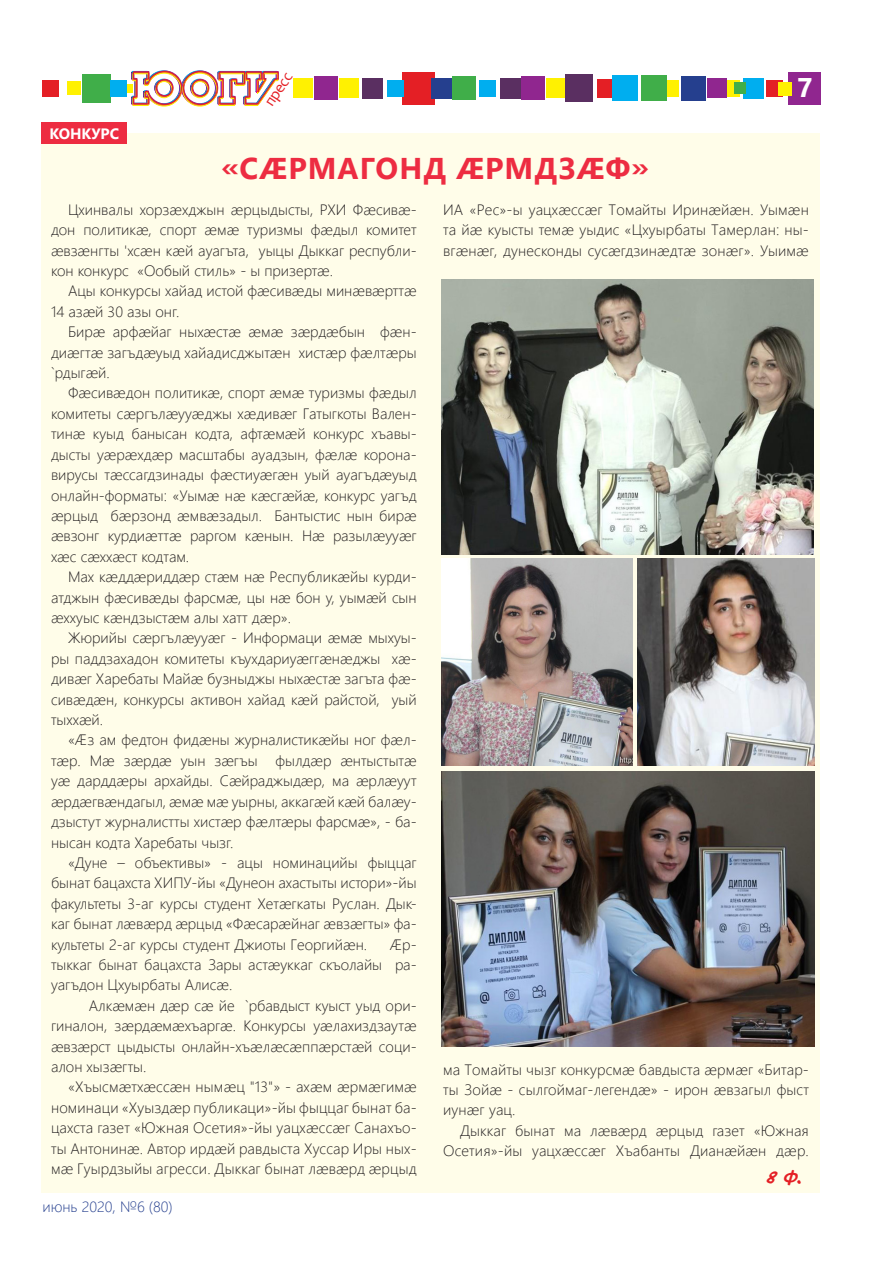
<style>
.page{position:relative;width:893px;height:1263px;background:#fff}
.page>*{position:absolute;margin:0;border:0;box-sizing:border-box;transform-origin:0 0}
.статьи{font:700 30px "Segoe UI";letter-spacing:.035em;color:#ed2c41}
.t1{font:700 27px "Segoe UI";color:#fff}
.статьи-2{font:18px "Tagir CTT";color:#e41f25}
.t2{font:15.75px "Candara";color:#e41f25}
.статьи-3{font:300 15px/20.4px "Segoe UI";color:#231f20;text-align:justify}
.t3{font:300 15px "Segoe UI";color:#253f8e}
.статьи-4{font:700 15px "Segoe UI";color:#fff}
</style>
<div class="page">
<div style="left:788px;top:72px;width:33px;height:33px;background:#90268f"></div>
<div style="left:402px;top:72px;width:33px;height:33px;background:#e41f25"></div>
<div style="left:339px;top:79px;width:20px;height:19px;background:#fff101"></div>
<div style="left:124px;top:84px;width:9px;height:9px;background:#fff101"></div>
<div style="left:500px;top:78px;width:20px;height:21px;background:#5a2f61"></div>
<div style="left:362px;top:78px;width:21px;height:21px;background:#5a2f61"></div>
<div style="left:479px;top:80px;width:16px;height:17px;background:#00aeef"></div>
<div style="left:387px;top:80px;width:17px;height:17px;background:#00aeef"></div>
<div style="left:431px;top:78px;width:21px;height:21px;background:#253f8e"></div>
<div style="left:452px;top:76px;width:24px;height:24px;background:#40ae49"></div>
<div style="left:521px;top:77px;width:24px;height:23px;background:#90268f"></div>
<div style="left:314px;top:77px;width:24px;height:23px;background:#90268f"></div>
<div style="left:546px;top:79px;width:20px;height:19px;background:#fff101"></div>
<div style="left:294px;top:79px;width:19px;height:19px;background:#fff101"></div>
<div style="left:565px;top:74px;width:28px;height:28px;background:#5a2f61"></div>
<div style="left:597px;top:79px;width:19px;height:19px;background:#e41f25"></div>
<div style="left:612px;top:75px;width:26px;height:26px;background:#00aeef"></div>
<div style="left:743px;top:78px;width:21px;height:21px;background:#00aeef"></div>
<div style="left:663px;top:80px;width:16px;height:17px;background:#fff101"></div>
<div style="left:723px;top:80px;width:17px;height:17px;background:#fff101"></div>
<div style="left:681px;top:76px;width:25px;height:25px;background:#253f8e"></div>
<div style="left:641px;top:75px;width:26px;height:26px;background:#40ae49"></div>
<div style="left:82px;top:74px;width:29px;height:29px;background:#40ae49"></div>
<div style="left:734px;top:82px;width:12px;height:12px;background:#40ae49"></div>
<div style="left:767px;top:80px;width:16px;height:17px;background:#e41f25"></div>
<div style="left:43px;top:80px;width:16px;height:17px;background:#e41f25"></div>
<div style="left:707px;top:79px;width:19px;height:19px;background:#90268f"></div>
<div style="left:778px;top:82px;width:14px;height:14px;background:#fff101"></div>
<div style="left:67px;top:82px;width:14px;height:13px;background:#fff101"></div>
<img style="left:131px;top:70px;width:148px;height:36px">
<div style="left:110px;top:80px;width:17px;height:17px;background:#00aeef"></div>
<div style="left:41px;top:133px;width:778px;height:1060px;background:#fffde9"></div>
<div style="left:41px;top:122px;width:86px;height:22px;background:#ed2c41"></div>
<img style="left:441px;top:280px;width:372px;height:274px">
<img style="left:441px;top:772px;width:373px;height:274px">
<img style="left:441px;top:559px;width:192px;height:206px">
<img style="left:638px;top:558px;width:176px;height:207px">
<p class="статьи-4" style="left:50px;top:119px;width:71px">КОНКУРС</p>
<p class="t2" style="left:260px;top:99px;width:39px;rotate:-56deg">пресс</p>
<h2 class="t1" style="left:797px;top:62px;width:17px">7</h2>
<p class="статьи" style="left:222px;top:140px;width:429px">«СÆРМАГОНД ÆРМДЗÆФ»</p>
<p class="статьи-3" style="left:51px;top:198px;width:367px;text-indent:17px">Цхинвалы хорзæхджын æрцыдысты, РХИ Фæсивæ&shy;дон политикæ, спорт æмæ туризмы фæдыл комитет æвзæнгты 'хсæн кæй ауагъта, уыцы Дыккаг республи&shy;кон конкурс «Ообый стиль» - ы призертæ.</p>
<p class="статьи-3" style="left:51px;top:279px;width:367px;text-indent:17px">Ацы конкурсы хайад истой фæсивæды минæвæрттæ<br>14 азæй 30 азы онг.</p>
<p class="статьи-3" style="left:51px;top:320px;width:367px;text-indent:17px">Бирæ арфæйаг ныхæстæ æмæ зæрдæбын фæн&shy;диæгтæ загъдæуыд хайадисджытæн хистæр фæлтæры `рдыгæй.</p>
<p class="статьи-3" style="left:51px;top:381px;width:367px;text-indent:17px">Фæсивæдон политикæ, спорт æмæ туризмы фæдыл комитеты сæргълæууæджы хæдивæг Гатыгкоты Вален&shy;тинæ куыд банысан кодта, афтæмæй конкурс хъавы&shy;дысты уæрæхдæр масштабы ауадзын, фæлæ корона&shy;вирусы тæссагдзинады фæстиуæгæн уый ауагъдæуыд онлайн-форматы: «Уымæ нæ кæсгæйæ, конкурс уагъд æрцыд бæрзонд æмвæзадыл. Бантыстис нын бирæ æвзонг курдиæттæ раргом кæнын. Нæ разылæууæг хæс сæххæст кодтам.</p>
<p class="статьи-3" style="left:51px;top:565px;width:367px;text-indent:17px">Мах кæддæриддæр стæм нæ Республикæйы курди&shy;атджын фæсивæды фарсмæ, цы нæ бон у, уымæй сын æххуыс кæндзыстæм алы хатт дæр».</p>
<p class="статьи-3" style="left:51px;top:626px;width:367px;text-indent:17px">Жюрийы сæргълæууæг - Информаци æмæ мыхуы&shy;ры паддзахадон комитеты къухдариуæггæнæджы хæ&shy;дивæг Харебаты Майæ бузныджы ныхæстæ загъта фæ&shy;сивæдæн, конкурсы активон хайад кæй райстой, уый тыххæй.</p>
<p class="статьи-3" style="left:51px;top:728px;width:367px;text-indent:17px">«Æз ам федтон фидæны журналистикæйы ног фæл&shy;тæр. Мæ зæрдæ уын зæгъы фылдæр æнтыстытæ уæ дарддæры архайды. Сæйраджыдæр, ма æрлæуут æрдæгвæндагыл, æмæ мæ уырны, аккагæй кæй балæу&shy;дзыстут журналистты хистæр фæлтæры фарсмæ», - ба&shy;нысан кодта Харебаты чызг.</p>
<p class="статьи-3" style="left:51px;top:851px;width:367px;text-indent:17px">«Дуне – объективы» - ацы номинацийы фыццаг бынат бацахста ХИПУ-йы «Дунеон ахастыты истори»-йы факультеты 3-аг курсы студент Хетæгкаты Руслан. Дык&shy;каг бынат лæвæрд æрцыд «Фæсарæйнаг æвзæгты» фа&shy;культеты 2-аг курсы студент Джиоты Георгийæн.</p>
<p class="статьи-3" style="left:51px;top:932px;width:367px;text-indent:339px">Æр&shy;тыккаг бынат бацахста Зары астæуккаг скъолайы ра&shy;уагъдон Цхуырбаты Алисæ.</p>
<p class="статьи-3" style="left:51px;top:994px;width:367px;text-indent:38px">Алкæмæн дæр сæ йе `рбавдыст куыст уыд ори&shy;гиналон, зæрдæмæхъаргæ. Конкурсы уæлахиздзаутæ æвзæрст цыдысты онлайн-хъæлæсæппæрстæй соци&shy;алон хызæгты.</p>
<p class="статьи-3" style="left:51px;top:1075px;width:367px;text-indent:17px">«Хъысмæтхæссæн нымæц "13"» - ахæм æрмæгимæ номинаци «Хуыздæр публикаци»-йы фыццаг бынат ба&shy;цахста газет «Южная Осетия»-йы уацхæссæг Санахъо&shy;ты Антонинæ. Автор ирдæй равдыста Хуссар Иры ных&shy;мæ Гуырдзыйы агресси. Дыккаг бынат лæвæрд æрцыд</p>
<p class="t3" style="left:43px;top:1193px;width:132px">июнь 2020, №6 (80)</p>
<p class="статьи-3" style="left:443px;top:198px;width:367px">ИА «Рес»-ы уацхæссæг Томайты Иринæйæн. Уымæн та йæ куысты темæ уыдис «Цхуырбаты Тамерлан: ны&shy;вгæнæг, дунесконды сусæгдзинæдтæ зонæг». Уыимæ</p>
<p class="статьи-3" style="left:443px;top:1058px;width:367px">ма Томайты чызг конкурсмæ бавдыста æрмæг «Битар&shy;ты Зойæ - сылгоймаг-легендæ» - ирон æвзагыл фыст иунæг уац.</p>
<p class="статьи-3" style="left:443px;top:1119px;width:367px;text-align:right">Дыккаг бынат ма лæвæрд æрцыд газет «Южная<br>Осетия»-йы уацхæссæг Хъабанты Дианæйæн дæр.</p>
<p class="статьи-2" style="left:766px;top:1167px;width:39px">8 Ф.</p>
</div>
